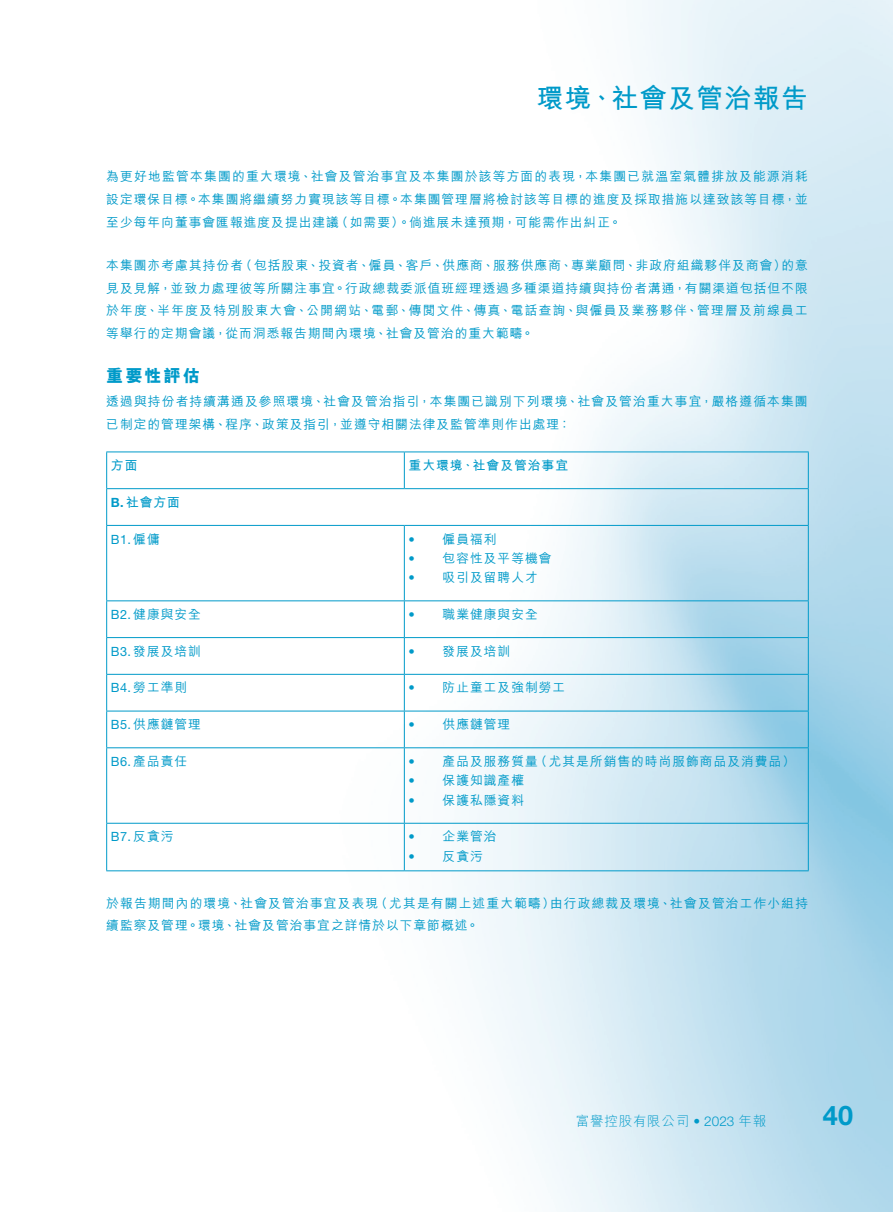
<style>
.page{position:relative;width:893px;height:1212px;background:#fff}
.page>*{position:absolute;margin:0;border:0;box-sizing:border-box;transform-origin:0 0}
.t1{font:700 27px "M Hei HK";letter-spacing:.045em;color:#009ac9}
.t2{font:700 27px "Helvetica Neue LT Std";color:#009ac9}
.t3{font:800 17.25px "M Hei HK";letter-spacing:.11em;color:#009ac9}
.t4{font:300 13.5px "M Hei HK";letter-spacing:.055em;color:#009ac9}
.t5{font:500 12.75px/22.5px "M Hei HK";letter-spacing:.08em;color:#009ac9}
.t6{font:12.75px "Helvetica Neue LT Std";color:#009ac9}
.t7{font:700 12.75px "M Hei HK";letter-spacing:.08em;color:#009ac9}
.s1{font-family:"Helvetica Neue LT Std"}
.s2{font-family:"M Hei HK";font-weight:500}
.s3{font-family:"Helvetica Neue LT Std";font-weight:400}
</style>
<div class="page">
<img style="left:106px;top:0;width:787px;height:1212px">
<hr style="left:106px;top:452px;width:1px;height:36px;background:#009ac9">
<hr style="left:106px;top:451px;width:298px;height:1px;background:#009ac9">
<hr style="left:404px;top:452px;width:1px;height:36px;background:#009ac9">
<hr style="left:404px;top:451px;width:405px;height:1px;background:#009ac9">
<hr style="left:808px;top:452px;width:1px;height:36px;background:#009ac9">
<hr style="left:106px;top:489px;width:1px;height:36px;background:#009ac9">
<hr style="left:106px;top:488px;width:298px;height:1px;background:#009ac9">
<hr style="left:404px;top:488px;width:405px;height:1px;background:#009ac9">
<hr style="left:808px;top:489px;width:1px;height:36px;background:#009ac9">
<hr style="left:106px;top:526px;width:1px;height:74px;background:#009ac9">
<hr style="left:106px;top:601px;width:1px;height:36px;background:#009ac9">
<hr style="left:106px;top:638px;width:1px;height:36px;background:#009ac9">
<hr style="left:106px;top:675px;width:1px;height:36px;background:#009ac9">
<hr style="left:106px;top:711px;width:1px;height:36px;background:#009ac9">
<hr style="left:106px;top:748px;width:1px;height:75px;background:#009ac9">
<hr style="left:106px;top:525px;width:298px;height:1px;background:#009ac9">
<hr style="left:106px;top:600px;width:298px;height:1px;background:#009ac9">
<hr style="left:106px;top:637px;width:298px;height:1px;background:#009ac9">
<hr style="left:106px;top:674px;width:298px;height:1px;background:#009ac9">
<hr style="left:106px;top:711px;width:298px;height:1px;background:#009ac9">
<hr style="left:106px;top:747px;width:298px;height:1px;background:#009ac9">
<hr style="left:404px;top:526px;width:1px;height:74px;background:#009ac9">
<hr style="left:404px;top:601px;width:1px;height:36px;background:#009ac9">
<hr style="left:404px;top:638px;width:1px;height:36px;background:#009ac9">
<hr style="left:404px;top:675px;width:1px;height:36px;background:#009ac9">
<hr style="left:404px;top:711px;width:1px;height:36px;background:#009ac9">
<hr style="left:404px;top:748px;width:1px;height:75px;background:#009ac9">
<hr style="left:404px;top:525px;width:405px;height:1px;background:#009ac9">
<hr style="left:808px;top:526px;width:1px;height:74px;background:#009ac9">
<hr style="left:808px;top:601px;width:1px;height:36px;background:#009ac9">
<hr style="left:808px;top:638px;width:1px;height:36px;background:#009ac9">
<hr style="left:808px;top:675px;width:1px;height:36px;background:#009ac9">
<hr style="left:808px;top:711px;width:1px;height:36px;background:#009ac9">
<hr style="left:808px;top:748px;width:1px;height:75px;background:#009ac9">
<hr style="left:404px;top:600px;width:405px;height:1px;background:#009ac9">
<hr style="left:404px;top:637px;width:405px;height:1px;background:#009ac9">
<hr style="left:404px;top:674px;width:405px;height:1px;background:#009ac9">
<hr style="left:404px;top:711px;width:405px;height:1px;background:#009ac9">
<hr style="left:404px;top:747px;width:405px;height:1px;background:#009ac9">
<hr style="left:106px;top:824px;width:1px;height:46px;background:#009ac9">
<hr style="left:106px;top:823px;width:298px;height:1px;background:#009ac9">
<hr style="left:106px;top:870px;width:298px;height:1px;background:#009ac9">
<hr style="left:404px;top:824px;width:1px;height:46px;background:#009ac9">
<hr style="left:404px;top:823px;width:405px;height:1px;background:#009ac9">
<hr style="left:808px;top:824px;width:1px;height:46px;background:#009ac9">
<hr style="left:404px;top:870px;width:405px;height:1px;background:#009ac9">
<h1 class="t1" style="left:536px;top:78px;width:273px">環境、社會及管治報告</h1>
<p class="t5" style="left:106px;top:164px;width:703px">為更好地監管本集團的重大環境、社會及管治事宜及本集團於該等方面的表現，本集團已就溫室氣體排放及能源消耗</p>
<p class="t5" style="left:106px;top:187px;width:703px">設定環保目標。本集團將繼續努力實現該等目標。本集團管理層將檢討該等目標的進度及採取措施以達致該等目標，並</p>
<p class="t5" style="left:335px;top:209px;width:288px">（如需要）。倘進展未達預期，可能需作出糾正。</p>
<p class="t5" style="left:106px;top:209px;width:234px">至少每年向董事會匯報進度及提出建議</p>
<p class="t5" style="left:240px;top:253px;width:548px">（包括股東、投資者、僱員、客戶、供應商、服務供應商、專業顧問、非政府組織夥伴及商會）</p>
<p class="t5" style="left:106px;top:253px;width:703px">本集團亦考慮其持份者<br>見及見解，並致力處理彼等所關注事宜。行政總裁委派值班經理透過多種渠道持續與持份者溝通，有關渠道包括但不限於年度、半年度及特別股東大會、公開網站、電郵、傳閱文件、傳真、電話查詢、與僱員及業務夥伴、管理層及前線員工等舉行的定期會議，從而洞悉報告期間內環境、社會及管治的重大範疇。</p>
<h2 class="t3" style="left:106px;top:366px;width:95px">重要性評估</h2>
<p class="t5" style="left:106px;top:389px;width:703px">透過與持份者持續溝通及參照環境、社會及管治指引，本集團已識別下列環境、社會及管治重大事宜，嚴格遵循本集團已制定的管理架構、程序、政策及指引，並遵守相關法律及監管準則作出處理：</p>
<p class="t7" style="left:409px;top:456px;width:161px">重大環境、社會及管治事宜</p>
<p class="t5" style="left:781px;top:253px;width:28px">的意</p>
<p class="t7" style="left:111px;top:456px;width:28px">方面</p>
<p class="t7" style="left:111px;top:493px;width:71px"><span class="s1">B.</span>社會方面</p>
<p class="t6" style="left:111px;top:531px;width:50px">B1.<span class="s2">僱傭</span></p>
<p class="t6" style="left:409px;top:531px;width:8px">•</p>
<p class="t5" style="left:443px;top:526px;width:55px">僱員福利</p>
<p class="t6" style="left:409px;top:551px;width:8px">•</p>
<p class="t5" style="left:443px;top:546px;width:110px">包容性及平等機會</p>
<p class="t6" style="left:409px;top:570px;width:8px">•</p>
<p class="t5" style="left:443px;top:565px;width:97px">吸引及留聘人才</p>
<p class="t5" style="left:111px;top:602px;width:92px"><span class="s3">B2.</span>健康與安全</p>
<p class="t6" style="left:409px;top:607px;width:8px">•</p>
<p class="t5" style="left:443px;top:602px;width:97px">職業健康與安全</p>
<p class="t5" style="left:111px;top:639px;width:92px"><span class="s3">B3.</span>發展及培訓</p>
<p class="t6" style="left:409px;top:643px;width:8px">•</p>
<p class="t5" style="left:443px;top:639px;width:69px">發展及培訓</p>
<p class="t5" style="left:111px;top:675px;width:78px"><span class="s3">B4.</span>勞工準則</p>
<p class="t6" style="left:409px;top:680px;width:8px">•</p>
<p class="t5" style="left:443px;top:675px;width:124px">防止童工及強制勞工</p>
<p class="t5" style="left:111px;top:712px;width:92px"><span class="s3">B5.</span>供應鏈管理</p>
<p class="t6" style="left:409px;top:717px;width:8px">•</p>
<p class="t5" style="left:443px;top:712px;width:69px">供應鏈管理</p>
<p class="t5" style="left:111px;top:749px;width:78px"><span class="s3">B6.</span>產品責任</p>
<p class="t6" style="left:409px;top:754px;width:8px">•</p>
<p class="t5" style="left:534px;top:749px;width:262px">（尤其是所銷售的時尚服飾商品及消費品(</p>
<p class="t5" style="left:443px;top:749px;width:97px">產品及服務質量</p>
<p class="t6" style="left:409px;top:773px;width:8px">•</p>
<p class="t5" style="left:443px;top:768px;width:83px">保護知識產權</p>
<p class="t6" style="left:409px;top:792px;width:8px">•</p>
<p class="t5" style="left:443px;top:787px;width:83px">保護私隱資料</p>
<p class="t6" style="left:111px;top:829px;width:64px">B7.<span class="s2">反貪污</span></p>
<p class="t6" style="left:409px;top:829px;width:8px">•</p>
<p class="t5" style="left:443px;top:824px;width:55px">企業管治</p>
<p class="t6" style="left:409px;top:848px;width:8px">•</p>
<p class="t5" style="left:443px;top:844px;width:42px">反貪污</p>
<p class="t5" style="left:106px;top:890px;width:374px">於報告期間內的環境、社會及管治事宜及表現<br>續監察及管理。環境、社會及管治事宜之詳情於以下章節概述。</p>
<p class="t5" style="left:550px;top:890px;width:260px">由行政總裁及環境、社會及管治工作小組持</p>
<p class="t5" style="left:375px;top:890px;width:181px">（尤其是有關上述重大範疇）</p>
<p class="t4" style="left:576px;top:1114px;width:192px">富譽控股有限公司 <span class="s1">• 2023</span> 年報</p>
<h1 class="t2" style="left:823px;top:1099px;width:32px">40</h1>
</div>
